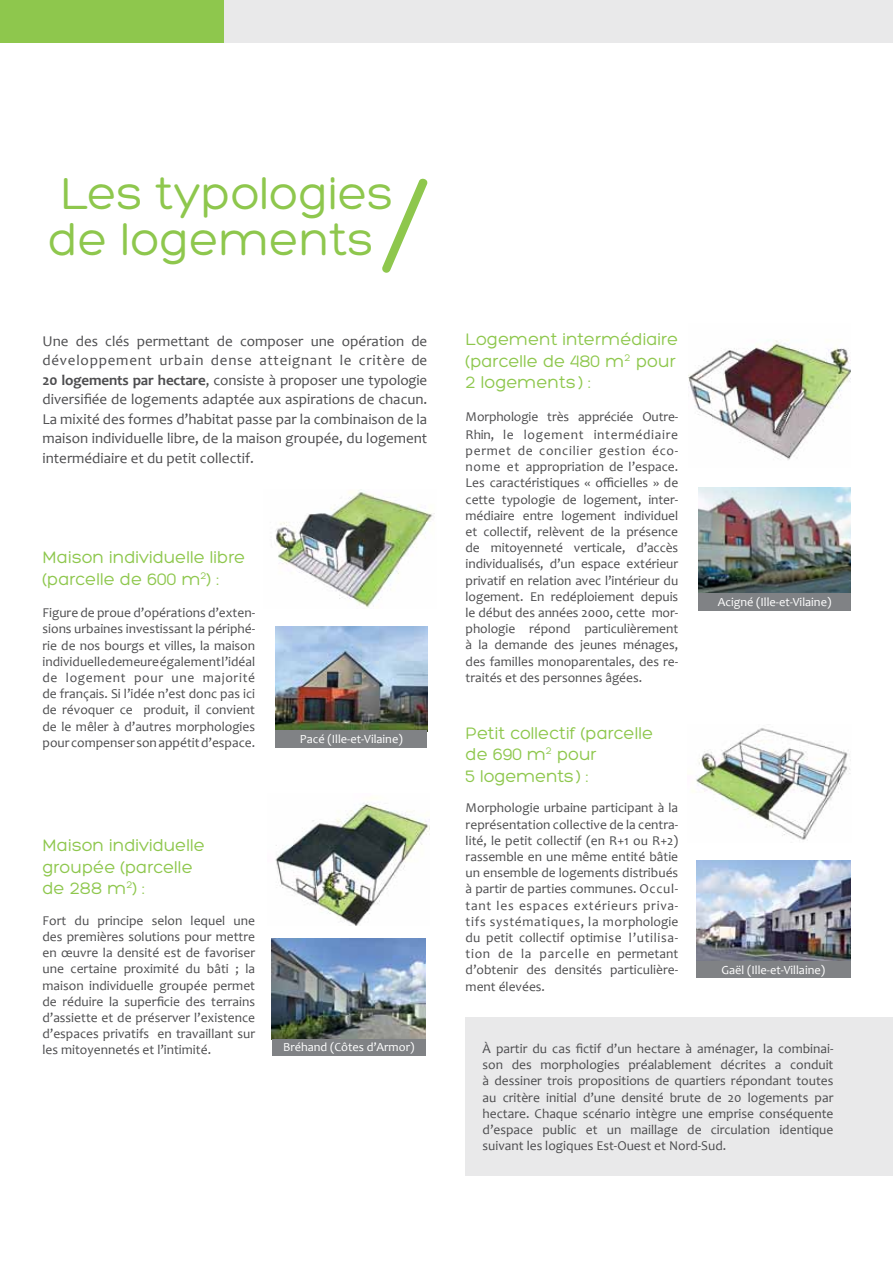
<style>
.page{position:relative;width:893px;height:1263px;background:#fff}
.page>*{position:absolute;margin:0;border:0;box-sizing:border-box;transform-origin:0 0}
.t1{font:48px/46.5px "Hero";color:#8ec74d}
.t2{font:18px/21.6px "Hero";color:#8ec74d}
.t3{font:15px/19.5px "Candara";color:#4d4d4f;text-align:justify}
.t4{font:13.5px/16.2px "Candara";color:#4d4d4f;text-align:justify}
.t5{font:12.3px "Candara";color:#fff}
.s1{font-weight:700}
</style>
<div class="page">
<div style="left:466px;top:1017px;width:427px;height:158px;background:#e9e9ea"></div>
<svg style="left:382px;top:178px;width:46px;height:95px"></svg>
<img style="left:275px;top:489px;width:160px;height:119px">
<img style="left:275px;top:626px;width:152px;height:104px">
<div style="left:275px;top:730px;width:152px;height:18px;background:#808285"></div>
<img style="left:688px;top:340px;width:162px;height:120px">
<img style="left:699px;top:488px;width:152px;height:106px">
<div style="left:699px;top:594px;width:152px;height:17px;background:#808285"></div>
<img style="left:692px;top:728px;width:159px;height:112px">
<img style="left:696px;top:861px;width:154px;height:101px">
<div style="left:696px;top:962px;width:154px;height:16px;background:#808285"></div>
<img style="left:272px;top:939px;width:154px;height:100px">
<img style="left:275px;top:797px;width:154px;height:128px">
<div style="left:272px;top:1039px;width:154px;height:17px;background:#808285"></div>
<div style="left:179px;top:0;width:714px;height:43px;background:#e9e9ea"></div>
<div style="left:0;top:0;width:223px;height:43px;background:#8ec74d"></div>
<h1 class="t1" style="left:48px;top:170px;width:346px">Les typologies de logements</h1>
<p class="t3" style="left:43px;top:331px;width:386px">Une des clés permettant de composer une opération de développement urbain dense atteignant le critère de <span class="s1">20 logements par hectare</span>, consiste à proposer une typologie diversifiée de logements adaptée aux aspirations de chacun.<br>La mixité des formes d’habitat passe par la combinaison de la maison individuelle libre, de la maison groupée, du logement intermédiaire et du petit collectif.</p>
<h2 class="t2" style="left:43px;top:547px;width:204px">Maison individuelle libre (parcelle de 600 m<sup>2</sup>) :</h2>
<p class="t4" style="left:43px;top:605px;width:214px">Figure de proue d’opérations d’exten&shy;sions urbaines investissant la périphé&shy;rie de nos bourgs et villes, la maison individuelle demeure également l’idéal de logement pour une majorité de français. Si l’idée n’est donc pas ici de révoquer ce produit, il convient de le mêler à d’autres morphologies pour compenser son appétit d’espace.</p>
<p class="t5" style="left:300px;top:731px;width:104px">Pacé (Ille-et-Vilaine)</p>
<h2 class="t2" style="left:43px;top:834px;width:164px">Maison individuelle groupée (parcelle de 288 m<sup>2</sup>) :</h2>
<p class="t4" style="left:43px;top:912px;width:214px">Fort du principe selon lequel une des premières solutions pour mettre en œuvre la densité est de favoriser une certaine proximité du bâti ; la maison individuelle groupée permet de réduire la superficie des terrains d’assiette et de préserver l’existence d’espaces privatifs en travaillant sur les mitoyennetés et l’intimité.</p>
<p class="t5" style="left:283px;top:1039px;width:133px">Bréhand (Côtes d’Armor)</p>
<h2 class="t2" style="left:466px;top:329px;width:214px">Logement intermédiaire (parcelle de 480 m<sup>2</sup> pour<br>2 logements ) :</h2>
<p class="t4" style="left:466px;top:407px;width:214px;line-height:18px">Morphologie très appréciée Outre-<br>Rhin, le logement intermédiaire</p>
<p class="t4" style="left:466px;top:442px;width:214px">permet de concilier gestion éco&shy;nome et appropriation de l’espace.<br>Les caractéristiques « officielles » de cette typologie de logement, inter&shy;médiaire entre logement individuel et collectif, relèvent de la présence de mitoyenneté verticale, d’accès individualisés, d’un espace extérieur privatif en relation avec l’intérieur du logement. En redéploiement depuis le début des années 2000, cette mor&shy;phologie répond particulièrement à la demande des jeunes ménages, des familles monoparentales, des re&shy;traités et des personnes âgées.</p>
<h2 class="t2" style="left:466px;top:722px;width:189px">Petit collectif (parcelle de 690 m<sup>2</sup> pour<br>5 logements ) :</h2>
<p class="t4" style="left:466px;top:800px;width:214px">Morphologie urbaine participant à la représentation collective de la centra&shy;lité, le petit collectif (en R+1 ou R+2) rassemble en une même entité bâtie un ensemble de logements distribués à partir de parties communes. Occul&shy;tant les espaces extérieurs priva&shy;tifs systématiques, la morphologie du petit collectif optimise l’utilisa&shy;tion de la parcelle en permetant d’obtenir des densités particulière&shy;ment élevées.</p>
<p class="t5" style="left:718px;top:594px;width:115px">Acigné (Ille-et-Vilaine)</p>
<p class="t5" style="left:721px;top:962px;width:105px">Gaël (Ille-et-Villaine)</p>
<p class="t4" style="left:483px;top:1040px;width:352px">À partir du cas fictif d’un hectare à aménager, la combinai&shy;son des morphologies préalablement décrites a conduit à dessiner trois propositions de quartiers répondant toutes au critère initial d’une densité brute de 20 logements par hectare. Chaque scénario intègre une emprise conséquente d’espace public et un maillage de circulation identique suivant les logiques Est-Ouest et Nord-Sud.</p>
</div>
